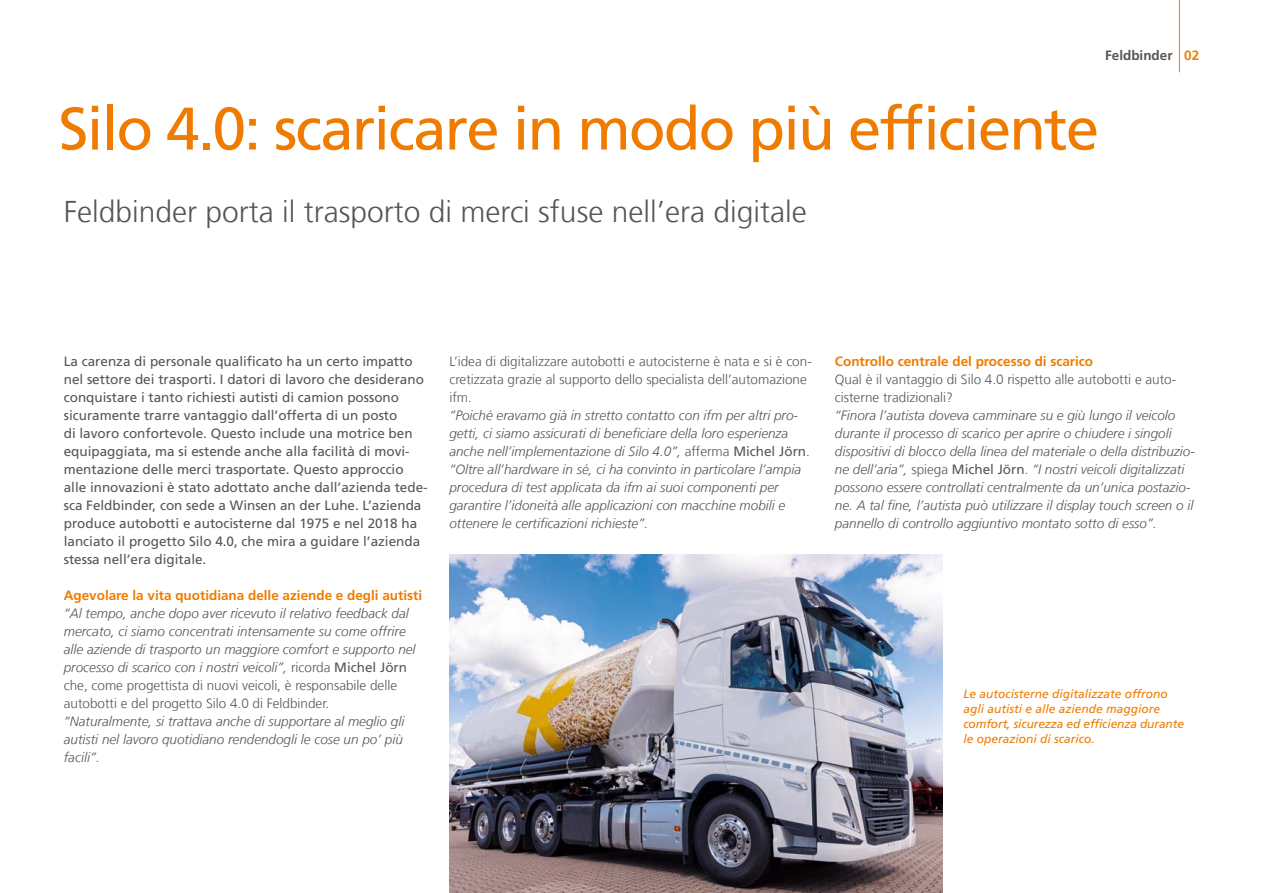
<style>
.page{position:relative;width:1263px;height:893px;background:#fff}
.page>*{position:absolute;margin:0;border:0;box-sizing:border-box;transform-origin:0 0}
.Headline{font:60px "Frutiger LT Com";letter-spacing:-.03em;color:#ef7c00}
.Subheadline_Innensei{font:300 30px "Frutiger LT Com";color:#565656}
.Fließtext_9pt_versch{font:italic 300 13.5px/18px "Frutiger LT Com";color:#565656}
.Einleitung_9pt{font:13.5px/18px "Frutiger LT Com";color:#565656}
.Fließtext_9pt_versch-2{font:300 13.5px/18px "Frutiger LT Com";color:#565656}
.Fließtext_9pt_headli{font:700 13.5px "Frutiger LT Com";color:#ef7c00}
.t1{font:700 13.5px "Frutiger LT Com";color:#565656}
.Bildunterschrift_lib{font:italic 12px/14.9px "Frutiger LT Com";color:#ef7c00}
.s1{color:#ef7c00}
.s2{font-style:normal}
.s3{font-weight:400;font-style:normal}
</style>
<div class="page">
<img style="left:449px;top:555px;width:493px;height:338px">
<hr style="left:1179px;top:0;width:1px;height:72px;background:#ef7c00">
<p class="t1" style="left:1105px;top:47px;width:96px">Feldbinder <span class="s1">02</span></p>
<p class="Headline" style="left:58px;top:93px;width:1042px">Silo 4.0: scaricare in modo più efficiente</p>
<p class="Subheadline_Innensei" style="left:64px;top:194px;width:744px">Feldbinder porta il trasporto di merci sfuse nell’era digitale</p>
<p class="Einleitung_9pt" style="left:64px;top:352px;width:365px">La carenza di personale qualificato ha un certo impatto nel settore dei trasporti. I datori di lavoro che desiderano conquistare i tanto richiesti autisti di camion possono sicuramente trarre vantaggio dall’offerta di un posto<br>di lavoro confortevole. Questo include una motrice ben equipaggiata, ma si estende anche alla facilità di movi&shy;mentazione delle merci trasportate. Questo approccio alle innovazioni è stato adottato anche dall’azienda tede&shy;sca Feldbinder, con sede a Winsen an der Luhe. L’azienda produce autobotti e autocisterne dal 1975 e nel 2018 ha lanciato il progetto Silo 4.0, che mira a guidare l’azienda stessa nell’era digitale.</p>
<p class="Fließtext_9pt_headli" style="left:64px;top:587px;width:360px">Agevolare la vita quotidiana delle aziende e degli autisti</p>
<p class="Fließtext_9pt_versch" style="left:64px;top:604px;width:353px">“Al tempo, anche dopo aver ricevuto il relativo feedback dal mercato, ci siamo concentrati intensamente su come offrire alle aziende di trasporto un maggiore comfort e supporto nel processo di scarico con i nostri veicoli”, <span class="s2">ricorda</span> <span class="s3">Michel Jörn </span><span class="s2">che, come progettista di nuovi veicoli, è responsabile delle autobotti e del progetto Silo 4.0 di Feldbinder.</span></p>
<p class="Fließtext_9pt_versch" style="left:64px;top:712px;width:342px;text-align:justify">“Naturalmente, si trattava anche di supportare al meglio gli autisti nel lavoro quotidiano rendendogli le cose un po’ più facili”.</p>
<p class="Fließtext_9pt_versch-2" style="left:449px;top:352px;width:364px">L’idea di digitalizzare autobotti e autocisterne è nata e si è con&shy;cretizzata grazie al supporto dello specialista dell’automazione ifm.</p>
<p class="Fließtext_9pt_versch" style="left:449px;top:406px;width:362px">“Poiché eravamo già in stretto contatto con ifm per altri pro&shy;getti, ci siamo assicurati di beneficiare della loro esperienza anche nell’implementazione di Silo 4.0”, <span class="s2">afferma</span> <span class="s3">Michel Jörn</span><span class="s2">. </span>“Oltre all’hardware in sé, ci ha convinto in particolare l’ampia procedura di test applicata da ifm ai suoi componenti per garantire l’idoneità alle applicazioni con macchine mobili e ottenere le certificazioni richieste”.</p>
<p class="Fließtext_9pt_headli" style="left:835px;top:353px;width:260px">Controllo centrale del processo di scarico</p>
<p class="Fließtext_9pt_versch" style="left:835px;top:370px;width:362px"><span class="s2">Qual è il vantaggio di Silo 4.0 rispetto alle autobotti e auto&shy;cisterne tradizionali?<br></span>“Finora l’autista doveva camminare su e giù lungo il veicolo durante il processo di scarico per aprire o chiudere i singoli dispositivi di blocco della linea del materiale o della distribuzio&shy;ne dell’aria”, <span class="s2">spiega</span> <span class="s3">Michel Jörn</span><span class="s2">.</span> “I nostri veicoli digitalizzati possono essere controllati centralmente da un’unica postazio&shy;ne. A tal fine, l’autista può utilizzare il display touch screen o il pannello di controllo aggiuntivo montato sotto di esso”.</p>
<p class="Bildunterschrift_lib" style="left:963px;top:686px;width:222px">Le autocisterne digitalizzate offrono agli autisti e alle aziende maggiore comfort, sicurezza ed efficienza durante le operazioni di scarico.</p>
</div>
